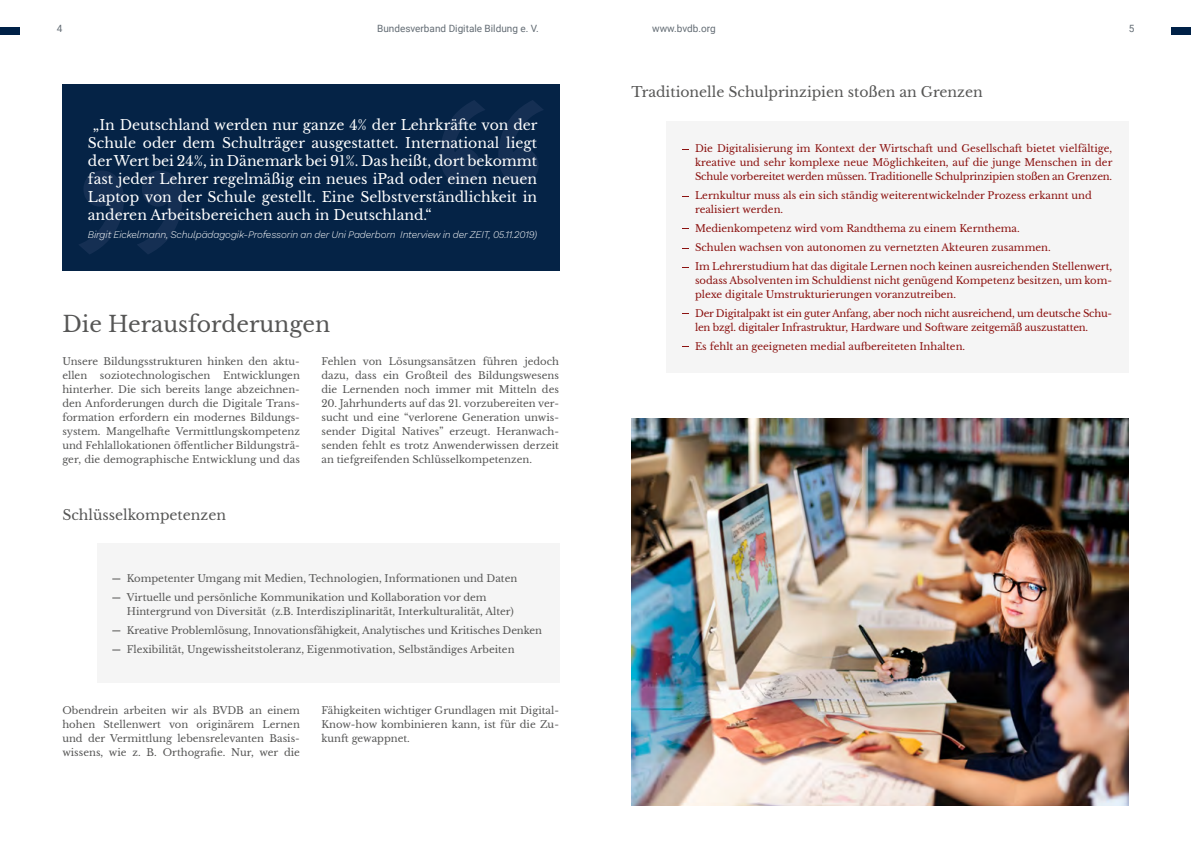
<style>
.page{position:relative;width:1191px;height:842px;background:#fff}
.page>*{position:absolute;margin:0;border:0;box-sizing:border-box;transform-origin:0 0}
.t1{font:300 400px "Work Sans";color:#173155}
.t2{font:22px "Libre Baskerville";color:#565655}
.t3{font:14px/18px "Libre Baskerville";color:#fff;text-align:justify}
.t4{font:14px "Libre Baskerville";color:#565655}
.t5{font:10px/14px "Libre Baskerville";color:#565655;text-align:justify}
.t6{font:10px/14px "Libre Baskerville";color:#8b110f}
.t7{font:10px/14px "Libre Baskerville";letter-spacing:-.02em;color:#8b110f}
.t8{font:italic 300 10px "Work Sans";letter-spacing:-.01em;color:#fff}
.t9{font:10px "Roboto";color:#636c74}
</style>
<div class="page">
<div style="left:1171px;top:27px;width:20px;height:8px;background:#002147"></div>
<div style="left:0;top:27px;width:20px;height:8px;background:#002147"></div>
<div style="left:97px;top:543px;width:462px;height:139px;background:#f5f5f5"></div>
<div style="left:666px;top:121px;width:462px;height:252px;background:#f5f5f5"></div>
<div style="left:62px;top:84px;width:497px;height:187px;background:#052346"></div>
<img style="left:631px;top:418px;width:497px;height:388px">
<p class="t9" style="left:57px;top:21px;width:7px">4</p>
<p class="t9" style="left:377px;top:21px;width:163px">Bundesverband Digitale Bildung e. V.</p>
<p class="t9" style="left:652px;top:21px;width:65px">www.bvdb.org</p>
<p class="t9" style="left:1128px;top:21px;width:7px">5</p>
<h1 class="t1" style="left:57px;top:-149px;width:508px">„ “</h1>
<p class="t3" style="left:88px;top:116px;width:451px;text-indent:5px">„In Deutschland werden nur ganze 4% der Lehrkräfte von der Schule oder dem Schulträger ausgestattet. International liegt der Wert bei 24%, in Dänemark bei 91%. Das heißt, dort bekommt fast jeder Lehrer regelmäßig ein neues iPad oder einen neuen Laptop von der Schule gestellt. Eine Selbstverständlichkeit in anderen Arbeitsbereichen auch in Deutschland.“</p>
<p class="t8" style="left:88px;top:227px;width:451px">Birgit Eickelmann, Schulpädagogik-Professorin an der Uni Paderborn Interview in der ZEIT, 05.11.2019)</p>
<h2 class="t2" style="left:62px;top:311px;width:269px">Die Herausforderungen</h2>
<p class="t5" style="left:62px;top:354px;width:239px">Unsere Bildungsstrukturen hinken den aktu&shy;ellen</p>
<p class="t5" style="left:321px;top:354px;width:239px">Fehlen von Lösungsansätzen führen jedoch dazu, dass ein Großteil des Bildungswesens die Lernenden noch immer mit Mitteln des</p>
<p class="t5" style="left:321px;top:396px;width:239px">20. Jahrhunderts auf das 21. vorzubereiten ver&shy;sucht und eine “verlorene Generation unwis&shy;sender Digital Natives” erzeugt. Heranwach&shy;senden fehlt es trotz Anwenderwissen derzeit an tiefgreifenden Schlüsselkompetenzen.</p>
<p class="t5" style="left:62px;top:368px;width:239px;text-indent:161px">Entwicklungen hinterher. Die sich bereits lange abzeichnen&shy;den Anforderungen durch die Digitale Trans&shy;formation erfordern ein modernes Bildungs&shy;system. Mangelhafte Vermittlungskompetenz und Fehlallokationen öffentlicher Bildungsträ&shy;ger, die demographische Entwicklung und das</p>
<p class="t5" style="left:100px;top:368px;width:112px">soziotechnologischen</p>
<h3 class="t4" style="left:62px;top:507px;width:165px">Schlüsselkompetenzen</h3>
<p class="t5" style="left:127px;top:569px;width:392px;line-height:19px">Kompetenter Umgang mit Medien, Technologien, Informationen und Daten<br>Virtuelle und persönliche Kommunikation und Kollaboration vor dem</p>
<p class="t5" style="left:127px;top:602px;width:417px;line-height:19px;text-align:left">Hintergrund von Diversität (z.B. Interdisziplinarität, Interkulturalität, Alter)<br>Kreative Problemlösung, Innovationsfähigkeit, Analytisches und Kritisches Denken<br>Flexibilität, Ungewissheitstoleranz, Eigenmotivation, Selbständiges Arbeiten</p>
<p class="t5" style="left:62px;top:704px;width:239px">Obendrein arbeiten wir als BVDB an einem hohen Stellenwert von originärem Lernen und der Vermittlung lebensrelevanten Basis&shy;wissens, wie z. B. Orthografie. Nur, wer die</p>
<p class="t5" style="left:321px;top:704px;width:239px">Fähigkeiten wichtiger Grundlagen mit Digital-Know-how kombinieren kann, ist für die Zu&shy;kunft gewappnet.</p>
<h3 class="t4" style="left:631px;top:84px;width:353px">Traditionelle Schulprinzipien stoßen an Grenzen</h3>
<p class="t6" style="left:695px;top:142px;width:419px;text-align:justify">Die Digitalisierung im Kontext der Wirtschaft und Gesellschaft bietet vielfältige, kreative und sehr komplexe neue Möglichkeiten, auf die junge Menschen in der Schule vorbereitet werden müssen. Traditionelle Schulprinzipien stoßen an Grenzen.</p>
<p class="t6" style="left:695px;top:189px;width:398px">Lernkultur muss als ein sich ständig weiterentwickelnder Prozess erkannt und realisiert werden.</p>
<p class="t6" style="left:695px;top:219px;width:419px;line-height:19px">Medienkompetenz wird vom Randthema zu einem Kernthema.<br>Schulen wachsen von autonomen zu vernetzten Akteuren zusammen.<br>Im Lehrerstudium hat das digitale Lernen noch keinen ausreichenden Stellenwert,</p>
<p class="t6" style="left:695px;top:274px;width:419px">sodass Absolventen im Schuldienst nicht genügend Kompetenz besitzen, um kom&shy;plexe digitale Umstrukturierungen voranzutreiben.</p>
<p class="t7" style="left:695px;top:307px;width:419px">Der Digitalpakt ist ein guter Anfang, aber noch nicht ausreichend, um deutsche Schu&shy;len bzgl. digitaler Infrastruktur, Hardware und Software zeitgemäß auszustatten.</p>
<p class="t6" style="left:695px;top:340px;width:272px">Es fehlt an geeigneten medial aufbereiteten Inhalten.</p>
</div>
